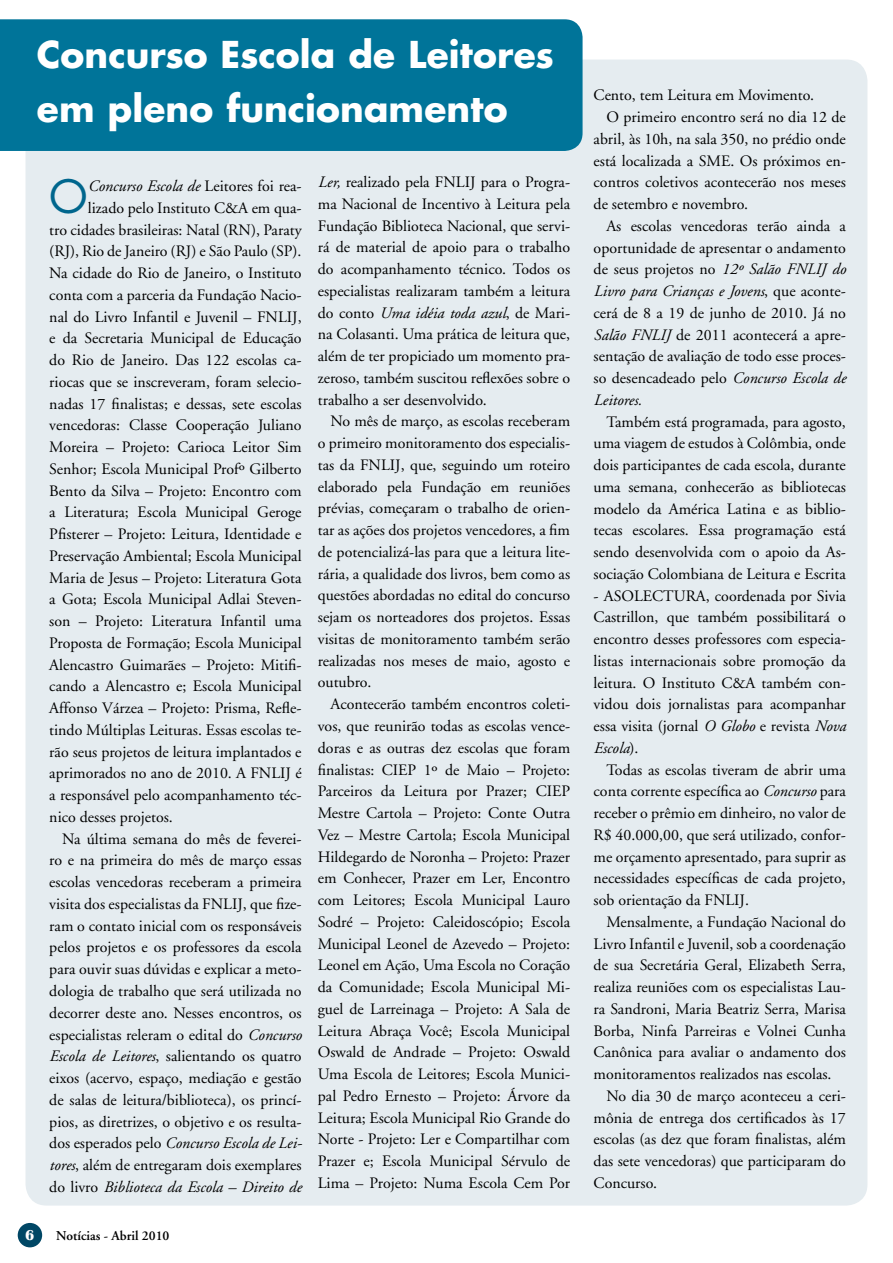
<style>
.page{position:relative;width:893px;height:1263px;background:#fff}
.page>*{position:absolute;margin:0;border:0;box-sizing:border-box;transform-origin:0 0}
.t1{font:44.7px "Futura";color:#00668d}
.t2{font:700 36px/54px "Futura";color:#fff}
.t3{font:15.9px/21.8px "Adobe Garamond";color:#000;text-align:justify}
.t4{font:italic 15.9px "Adobe Garamond";color:#000}
.t5{font:700 15px "Britannic";color:#fff}
.t6{font:600 13.5px "Adobe Garamond";color:#000}
.s1{font-style:normal}
.s2{font-style:italic}
</style>
<div class="page">
<div style="left:26px;top:60px;width:841px;height:1145px;background:#e5ecf0;border-radius:21px"></div>
<div style="left:18px;top:1223px;width:24px;height:24px;background:#004765;border-radius:50%"></div>
<div style="left:0;top:19px;width:583px;height:132px;background:#007499"></div>
<h2 class="t2" style="left:37px;top:27px;width:519px">Concurso Escola de Leitores em pleno funcionamento</h2>
<h1 class="t1" style="left:49px;top:166px;width:40px">O</h1>
<p class="t4" style="left:88px;top:178px;width:215px">Concurso Escola de <span class="s1">Leitores foi rea-</span></p>
<p class="t3" style="left:88px;top:197px;width:215px">lizado pelo Instituto C&amp;A em qua-</p>
<p class="t3" style="left:49px;top:219px;width:254px">tro cidades brasileiras: Natal (RN), Paraty</p>
<p class="t3" style="left:49px;top:241px;width:254px">(RJ), Rio de Janeiro (RJ) e São Paulo (SP).</p>
<p class="t3" style="left:49px;top:263px;width:254px">Na cidade do Rio de Janeiro, o Instituto</p>
<p class="t3" style="left:49px;top:284px;width:254px">conta com a parceria da Fundação Nacio-</p>
<p class="t3" style="left:49px;top:306px;width:254px">nal do Livro Infantil e Juvenil – FNLIJ,</p>
<p class="t3" style="left:49px;top:328px;width:254px">e da Secretaria Municipal de Educação</p>
<p class="t3" style="left:49px;top:350px;width:254px">do Rio de Janeiro. Das 122 escolas ca-</p>
<p class="t3" style="left:49px;top:371px;width:254px">riocas que se inscreveram, foram selecio-</p>
<p class="t3" style="left:49px;top:393px;width:254px">nadas 17 finalistas; e dessas, sete escolas</p>
<p class="t3" style="left:49px;top:415px;width:254px">vencedoras: Classe Cooperação Juliano</p>
<p class="t3" style="left:49px;top:437px;width:254px">Moreira – Projeto: Carioca Leitor Sim</p>
<p class="t3" style="left:49px;top:458px;width:254px">Senhor; Escola Municipal Profº Gilberto</p>
<p class="t3" style="left:49px;top:480px;width:254px">Bento da Silva – Projeto: Encontro com</p>
<p class="t3" style="left:49px;top:502px;width:254px">a Literatura; Escola Municipal Geroge</p>
<p class="t3" style="left:49px;top:524px;width:254px">Pfisterer – Projeto: Leitura, Identidade e</p>
<p class="t3" style="left:49px;top:545px;width:254px">Preservação Ambiental; Escola Municipal</p>
<p class="t3" style="left:49px;top:567px;width:254px">Maria de Jesus – Projeto: Literatura Gota</p>
<p class="t3" style="left:49px;top:589px;width:254px">a Gota; Escola Municipal Adlai Steven-</p>
<p class="t3" style="left:49px;top:611px;width:254px">son – Projeto: Literatura Infantil uma</p>
<p class="t3" style="left:49px;top:632px;width:254px">Proposta de Formação; Escola Municipal</p>
<p class="t3" style="left:49px;top:654px;width:254px">Alencastro Guimarães – Projeto: Mitifi-</p>
<p class="t3" style="left:49px;top:676px;width:254px">cando a Alencastro e; Escola Municipal</p>
<p class="t3" style="left:49px;top:698px;width:254px">Affonso Várzea – Projeto: Prisma, Refle-</p>
<p class="t3" style="left:49px;top:719px;width:254px">tindo Múltiplas Leituras. Essas escolas te-</p>
<p class="t3" style="left:49px;top:741px;width:254px">rão seus projetos de leitura implantados e</p>
<p class="t3" style="left:49px;top:763px;width:254px">aprimorados no ano de 2010. A FNLIJ é</p>
<p class="t3" style="left:49px;top:785px;width:254px">a responsável pelo acompanhamento téc-</p>
<p class="t3" style="left:49px;top:806px;width:125px">nico desses projetos.</p>
<p class="t3" style="left:62px;top:828px;width:241px">Na última semana do mês de feverei-</p>
<p class="t3" style="left:49px;top:850px;width:254px">ro e na primeira do mês de março essas</p>
<p class="t3" style="left:49px;top:872px;width:254px">escolas vencedoras receberam a primeira</p>
<p class="t3" style="left:49px;top:893px;width:254px">visita dos especialistas da FNLIJ, que fize-</p>
<p class="t3" style="left:49px;top:915px;width:254px">ram o contato inicial com os responsáveis</p>
<p class="t3" style="left:49px;top:937px;width:254px">pelos projetos e os professores da escola</p>
<p class="t3" style="left:49px;top:959px;width:254px">para ouvir suas dúvidas e explicar a meto-</p>
<p class="t3" style="left:49px;top:980px;width:254px">dologia de trabalho que será utilizada no</p>
<p class="t3" style="left:49px;top:1002px;width:254px">decorrer deste ano. Nesses encontros, os</p>
<p class="t3" style="left:49px;top:1024px;width:254px">especialistas releram o edital do <span class="s2">Concurso</span></p>
<p class="t3" style="left:49px;top:1046px;width:254px"><span class="s2">Escola de Leitores</span>, salientando os quatro</p>
<p class="t3" style="left:49px;top:1067px;width:254px">eixos (acervo, espaço, mediação e gestão</p>
<p class="t3" style="left:49px;top:1089px;width:254px">de salas de leitura/biblioteca), os princí-</p>
<p class="t3" style="left:49px;top:1111px;width:254px">pios, as diretrizes, o objetivo e os resulta-</p>
<p class="t4" style="left:49px;top:1135px;width:254px"><span class="s1">dos esperados pelo</span> Concurso Escola de Lei-</p>
<p class="t3" style="left:49px;top:1154px;width:254px"><span class="s2">tores</span>, além de entregaram dois exemplares</p>
<p class="t4" style="left:49px;top:1178px;width:254px"><span class="s1">do livro</span> Biblioteca da Escola – Direito de</p>
<p class="t5" style="left:25px;top:1226px;width:11px">6</p>
<p class="t6" style="left:56px;top:1228px;width:115px">Notícias - Abril 2010</p>
<p class="t3" style="left:318px;top:172px;width:254px"><span class="s2">Ler,</span> realizado pela FNLIJ para o Progra&shy;ma Nacional de Incentivo à Leitura pela Fundação Biblioteca Nacional, que servi&shy;rá de material de apoio para o trabalho do acompanhamento técnico. Todos os especialistas realizaram também a leitura do conto <span class="s2">Uma idéia toda azul</span>, de Mari&shy;na Colasanti. Uma prática de leitura que, além de ter propiciado um momento pra&shy;zeroso, também suscitou reflexões sobre o trabalho a ser desenvolvido.</p>
<p class="t3" style="left:318px;top:411px;width:254px;text-indent:13px">No mês de março, as escolas receberam o primeiro monitoramento dos especialis&shy;tas da FNLIJ, que, seguindo um roteiro elaborado pela Fundação em reuniões prévias, começaram o trabalho de orien&shy;tar as ações dos projetos vencedores, a fim de potencializá-las para que a leitura lite&shy;rária, a qualidade dos livros, bem como as questões abordadas no edital do concurso sejam os norteadores dos projetos. Essas visitas de monitoramento também serão realizadas nos meses de maio, agosto e outubro.</p>
<p class="t3" style="left:318px;top:694px;width:254px;text-indent:13px">Acontecerão também encontros coleti&shy;vos, que reunirão todas as escolas vence&shy;doras e as outras dez escolas que foram finalistas: CIEP 1º de Maio – Projeto:<br>Parceiros da Leitura por Prazer; CIEP Mestre Cartola – Projeto: Conte Outra Vez – Mestre Cartola; Escola Municipal Hildegardo de Noronha – Projeto: Prazer em Conhecer, Prazer em Ler, Encontro com Leitores; Escola Municipal Lauro Sodré – Projeto: Caleidoscópio; Escola Municipal Leonel de Azevedo – Projeto:<br>Leonel em Ação, Uma Escola no Coração da Comunidade; Escola Municipal Mi&shy;guel de Larreinaga – Projeto: A Sala de Leitura Abraça Você; Escola Municipal Oswald de Andrade – Projeto: Oswald Uma Escola de Leitores; Escola Munici&shy;pal Pedro Ernesto – Projeto: Árvore da Leitura; Escola Municipal Rio Grande do Norte - Projeto: Ler e Compartilhar com Prazer e; Escola Municipal Sérvulo de Lima – Projeto: Numa Escola Cem Por</p>
<p class="t3" style="left:594px;top:85px;width:222px">Cento, tem Leitura em Movimento.</p>
<p class="t3" style="left:606px;top:107px;width:241px">O primeiro encontro será no dia 12 de</p>
<p class="t3" style="left:594px;top:128px;width:254px">abril, às 10h, na sala 350, no prédio onde</p>
<p class="t3" style="left:594px;top:150px;width:254px">está localizada a SME. Os próximos en-</p>
<p class="t3" style="left:594px;top:172px;width:254px">contros coletivos acontecerão nos meses</p>
<p class="t3" style="left:594px;top:194px;width:156px">de setembro e novembro.</p>
<p class="t3" style="left:606px;top:215px;width:241px">As escolas vencedoras terão ainda a</p>
<p class="t3" style="left:594px;top:237px;width:254px">oportunidade de apresentar o andamento</p>
<p class="t3" style="left:594px;top:259px;width:254px">de seus projetos no <span class="s2">12º Salão FNLIJ do</span></p>
<p class="t4" style="left:594px;top:282px;width:254px">Livro para Crianças e Jovens<span class="s1">, que aconte-</span></p>
<p class="t3" style="left:594px;top:302px;width:254px">cerá de 8 a 19 de junho de 2010. Já no</p>
<p class="t3" style="left:594px;top:324px;width:254px"><span class="s2">Salão FNLIJ</span> de 2011 acontecerá a apre-</p>
<p class="t3" style="left:594px;top:346px;width:254px">sentação de avaliação de todo esse proces-</p>
<p class="t3" style="left:594px;top:368px;width:254px">so desencadeado pelo <span class="s2">Concurso Escola de</span></p>
<p class="t4" style="left:594px;top:391px;width:50px">Leitores.</p>
<p class="t3" style="left:594px;top:411px;width:254px;text-indent:13px">Também está programada, para agosto, uma viagem de estudos à Colômbia, onde dois participantes de cada escola, durante uma semana, conhecerão as bibliotecas modelo da América Latina e as biblio&shy;tecas escolares. Essa programação está sendo desenvolvida com o apoio da As&shy;sociação Colombiana de Leitura e Escrita</p>
<p class="t3" style="left:594px;top:585px;width:254px">- ASOLECTURA, coordenada por Sivia Castrillon, que também possibilitará o encontro desses professores com especia&shy;listas internacionais sobre promoção da leitura. O Instituto C&amp;A também con&shy;vidou dois jornalistas para acompanhar essa visita (jornal <span class="s2">O Globo</span> e revista <span class="s2">Nova Escola</span>).</p>
<p class="t3" style="left:594px;top:759px;width:254px;text-indent:13px">Todas as escolas tiveram de abrir uma conta corrente específica ao <span class="s2">Concurso</span> para receber o prêmio em dinheiro, no valor de R$ 40.000,00, que será utilizado, confor&shy;me orçamento apresentado, para suprir as necessidades específicas de cada projeto, sob orientação da FNLIJ.</p>
<p class="t3" style="left:606px;top:911px;width:241px">Mensalmente, a Fundação Nacional do</p>
<p class="t3" style="left:594px;top:933px;width:254px">Livro Infantil e Juvenil, sob a coordenação</p>
<p class="t3" style="left:594px;top:955px;width:254px">de sua Secretária Geral, Elizabeth Serra,</p>
<p class="t3" style="left:594px;top:977px;width:254px">realiza reuniões com os especialistas Lau-</p>
<p class="t3" style="left:594px;top:998px;width:254px">ra Sandroni, Maria Beatriz Serra, Marisa</p>
<p class="t3" style="left:594px;top:1020px;width:254px">Borba, Ninfa Parreiras e Volnei Cunha</p>
<p class="t3" style="left:594px;top:1042px;width:254px">Canônica para avaliar o andamento dos</p>
<p class="t3" style="left:594px;top:1064px;width:239px">monitoramentos realizados nas escolas.</p>
<p class="t3" style="left:606px;top:1085px;width:241px">No dia 30 de março aconteceu a ceri-</p>
<p class="t3" style="left:594px;top:1107px;width:254px">mônia de entrega dos certificados às 17</p>
<p class="t3" style="left:594px;top:1129px;width:254px">escolas (as dez que foram finalistas, além</p>
<p class="t3" style="left:594px;top:1151px;width:254px">das sete vencedoras) que participaram do</p>
<p class="t3" style="left:594px;top:1172px;width:65px">Concurso.</p>
</div>
